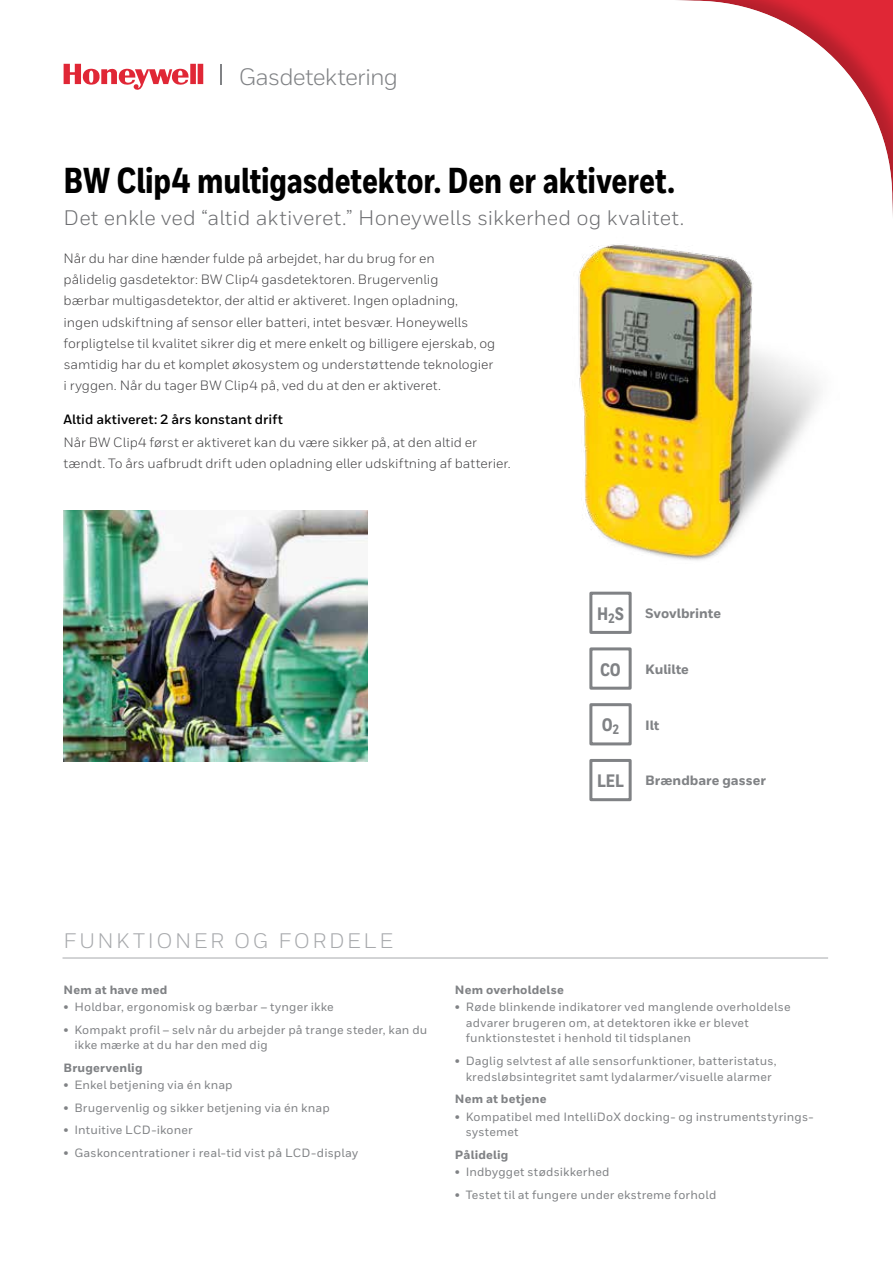
<style>
.page{position:relative;width:893px;height:1263px;background:#fff}
.page>*{position:absolute;margin:0;border:0;box-sizing:border-box;transform-origin:0 0}
.t1{font:800 36px "Honeywell Cond";letter-spacing:-.005em;color:#000}
.t2{font:23.7px "Honeywell Sans";letter-spacing:-.03em;color:#808285}
.t3{font:21px "Honeywell Sans";letter-spacing:.01em;color:#6d6e71}
.t4{font:21px "Honeywell Sans";letter-spacing:.125em;color:#a7a9ac}
.t5{font:800 18px "Honeywell Cond";color:#808285}
.t6{font:13.5px/21px "Honeywell Sans";color:#414042}
.t7{font:800 13.5px "Honeywell Sans";color:#808285}
.t8{font:700 13.5px "Honeywell Sans";color:#000}
.t9{font:500 12px/15.8px "Honeywell Sans";letter-spacing:.015em;color:#808285}
.t10{font:800 12px "Honeywell Sans";letter-spacing:.015em;color:#808285}
</style>
<div class="page">
<svg style="left:64px;top:64px;width:139px;height:26px"></svg>
<hr style="left:220px;top:64px;width:2px;height:21px;background:#808285">
<img style="left:578px;top:244px;width:242px;height:348px">
<img style="left:64px;top:510px;width:304px;height:251px">
<hr style="left:63px;top:958px;width:765px;height:1px;background:#a7a9ac">
<div style="left:589px;top:592px;width:43px;height:42px;border:3px solid #808285"></div>
<div style="left:589px;top:703px;width:43px;height:42px;border:3px solid #808285"></div>
<div style="left:589px;top:759px;width:43px;height:42px;border:3px solid #808285"></div>
<div style="left:589px;top:647px;width:43px;height:43px;border:3px solid #808285"></div>
<h2 class="t2" style="left:239px;top:62px;width:161px">Gasdetektering</h2>
<h1 class="t1" style="left:64px;top:159px;width:613px">BW Clip4 multigasdetektor. Den er aktiveret.</h1>
<h3 class="t3" style="left:64px;top:205px;width:622px">Det enkle ved “altid aktiveret.” Honeywells sikkerhed og kvalitet.</h3>
<p class="t6" style="left:63px;top:248px;width:434px">Når du har dine hænder fulde på arbejdet, har du brug for en<br>pålidelig gasdetektor: BW Clip4 gasdetektoren. Brugervenlig<br>bærbar multigasdetektor, der altid er aktiveret. Ingen opladning, ingen udskiftning af sensor eller batteri, intet besvær. Honeywells forpligtelse til kvalitet sikrer dig et mere enkelt og billigere ejerskab, og samtidig har du et komplet økosystem og understøttende teknologier i ryggen. Når du tager BW Clip4 på, ved du at den er aktiveret.</p>
<p class="t8" style="left:63px;top:411px;width:221px">Altid aktiveret: 2 års konstant drift</p>
<p class="t6" style="left:63px;top:431px;width:449px">Når BW Clip4 først er aktiveret kan du være sikker på, at den altid er tændt. To års uafbrudt drift uden opladning eller udskiftning af batterier.</p>
<h3 class="t5" style="left:597px;top:603px;width:28px">H<sub>2</sub>S</h3>
<p class="t7" style="left:645px;top:605px;width:78px">Svovlbrinte</p>
<h3 class="t5" style="left:600px;top:658px;width:22px">CO</h3>
<p class="t7" style="left:645px;top:661px;width:45px">Kulilte</p>
<h3 class="t5" style="left:602px;top:714px;width:19px">O<sub>2</sub></h3>
<p class="t7" style="left:645px;top:717px;width:16px">Ilt</p>
<h3 class="t5" style="left:597px;top:770px;width:28px">LEL</h3>
<p class="t7" style="left:645px;top:772px;width:122px">Brændbare gasser</p>
<h3 class="t4" style="left:64px;top:928px;width:331px">FUNKTIONER OG FORDELE</h3>
<p class="t10" style="left:64px;top:982px;width:105px">Nem at have med</p>
<p class="t9" style="left:64px;top:999px;width:272px">• Holdbar, ergonomisk og bærbar – tynger ikke</p>
<p class="t9" style="left:74px;top:1022px;width:354px;text-indent:-11px">• Kompakt profil – selv når du arbejder på trange steder, kan du ikke mærke at du har den med dig</p>
<p class="t10" style="left:64px;top:1060px;width:80px">Brugervenlig</p>
<p class="t9" style="left:64px;top:1077px;width:171px">• Enkel betjening via én knap</p>
<p class="t9" style="left:64px;top:1100px;width:268px">• Brugervenlig og sikker betjening via én knap</p>
<p class="t9" style="left:64px;top:1122px;width:131px">• Intuitive LCD-ikoner</p>
<p class="t9" style="left:64px;top:1145px;width:296px">• Gaskoncentrationer i real-tid vist på LCD-display</p>
<p class="t10" style="left:455px;top:982px;width:110px">Nem overholdelse</p>
<p class="t9" style="left:466px;top:999px;width:327px;text-indent:-11px">• Røde blinkende indikatorer ved manglende overholdelse advarer brugeren om, at detektoren ikke er blevet funktionstestet i henhold til tidsplanen</p>
<p class="t9" style="left:455px;top:1053px;width:323px;text-align:center">• Daglig selvtest af alle sensorfunktioner, batteristatus, kredsløbsintegritet samt lydalarmer/visuelle alarmer</p>
<p class="t10" style="left:455px;top:1092px;width:93px">Nem at betjene</p>
<p class="t9" style="left:466px;top:1109px;width:349px;text-indent:-11px">• Kompatibel med IntelliDoX docking- og instrumentstyrings&shy;systemet</p>
<p class="t10" style="left:455px;top:1147px;width:55px">Pålidelig</p>
<p class="t9" style="left:455px;top:1164px;width:156px">• Indbygget stødsikkerhed</p>
<p class="t9" style="left:455px;top:1187px;width:263px">• Testet til at fungere under ekstreme forhold</p>
</div>
